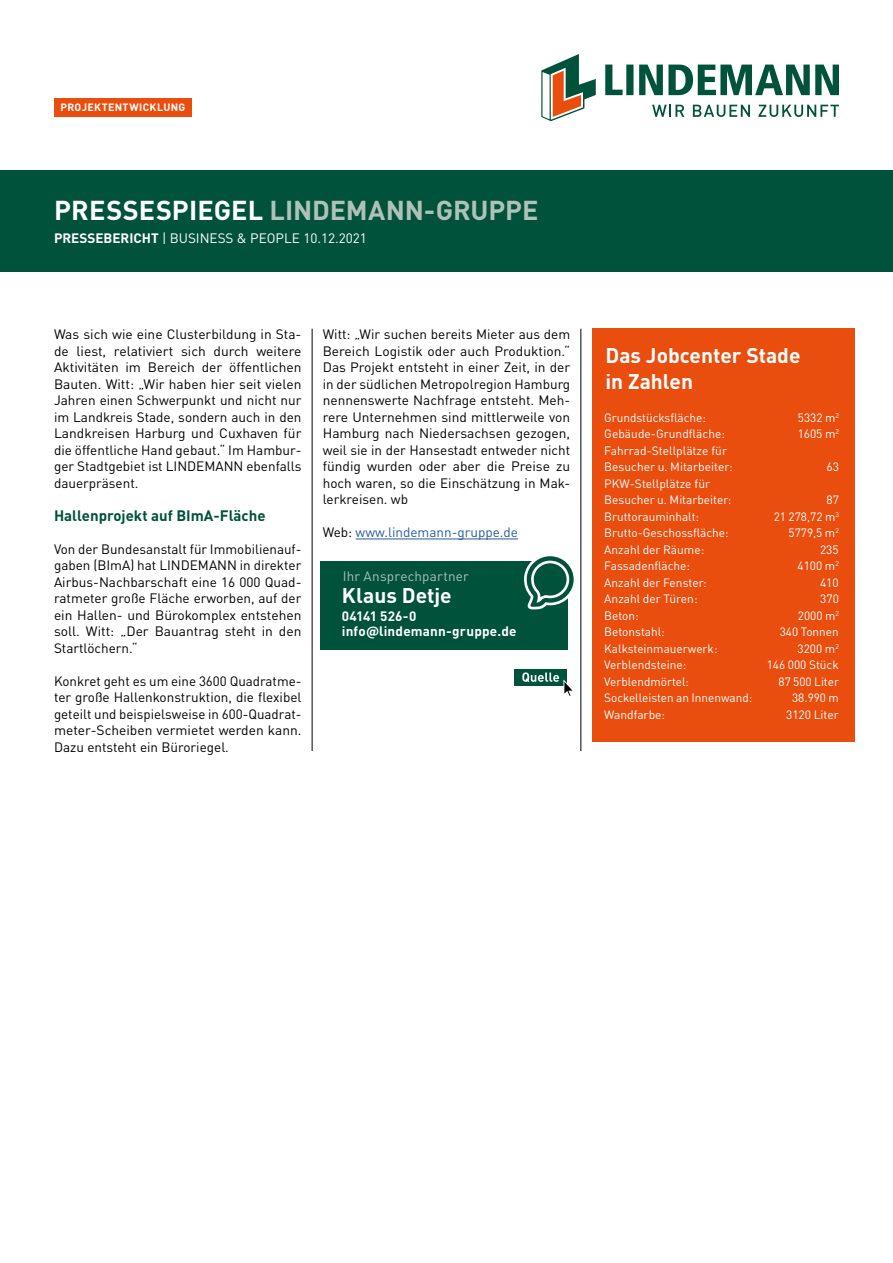
<style>
.page{position:relative;width:893px;height:1263px;background:#fff}
.page>*{position:absolute;margin:0;border:0;box-sizing:border-box;transform-origin:0 0}
.t1{font:700 27px "DINOT";color:#afc1b8}
.t2{font:700 21px/25.2px "DINOT";color:#fff}
.t3{font:700 15px "DINOT";color:#00523b}
.t4{font:13.5px/16.5px "DINOT";color:#000;text-align:justify}
.t5{font:13.5px "DINOT";color:#fff}
.t6{font:700 13.5px/14.7px "DINOT";letter-spacing:.01em;color:#fff}
.t7{font:13.5px "DINOT";color:#275b9b}
.t8{font:13.5px "DINOT";letter-spacing:.01em;color:#afc1b8}
.t9{font:12px/16.5px "DINOT";color:#fff}
.t10{font:700 10.5px "DINOT";letter-spacing:.035em;color:#fff}
.s1{color:#fff}
.s2{font-weight:700}
.s3{color:#000}
</style>
<div class="page">
<div style="left:0;top:171px;width:893px;height:101px;background:#00523b"></div>
<svg style="left:605px;top:65px;width:234px;height:30px"></svg>
<svg style="left:652px;top:105px;width:32px;height:12px"></svg>
<svg style="left:693px;top:105px;width:57px;height:12px"></svg>
<svg style="left:758px;top:105px;width:81px;height:12px"></svg>
<svg style="left:541px;top:54px;width:55px;height:67px"></svg>
<div style="left:592px;top:329px;width:263px;height:413px;background:#e94e0f"></div>
<hr style="left:356px;top:539px;width:162px;height:1px;background:#275b9b">
<hr style="left:312px;top:329px;width:1px;height:637px;background:#000">
<hr style="left:581px;top:329px;width:1px;height:637px;background:#000">
<div style="left:514px;top:669px;width:53px;height:16px;background:#00523b"></div>
<svg style="left:522px;top:672px;width:51px;height:24px"></svg>
<div style="left:320px;top:561px;width:247px;height:89px;background:#00523b"></div>
<svg style="left:524px;top:556px;width:50px;height:55px"></svg>
<div style="left:54px;top:98px;width:138px;height:19px;background:#e94e0f"></div>
<div style="left:243px;top:752px;width:386px;height:230px;background:#fff"></div>
<p class="t10" style="left:60px;top:101px;width:127px">PROJEKTENTWICKLUNG</p>
<h1 class="t1" style="left:54px;top:193px;width:486px"><span class="s1">PRESSESPIEGEL</span> LINDEMANN-GRUPPE</h1>
<p class="t5" style="left:54px;top:229px;width:314px"><span class="s2">PRESSEBERICHT</span> | BUSINESS &amp; PEOPLE 10.12.2021</p>
<p class="t4" style="left:54px;top:326px;width:249px">Was sich wie eine Clusterbildung in Sta&shy;de liest, relativiert sich durch weitere Aktivitäten im Bereich der öffentlichen Bauten. Witt: „Wir haben hier seit vielen Jahren einen Schwerpunkt und nicht nur im Landkreis Stade, sondern auch in den Landkreisen Harburg und Cuxhaven für die öffentliche Hand gebaut.“ Im Hambur&shy;ger Stadtgebiet ist LINDEMANN ebenfalls dauerpräsent.</p>
<p class="t3" style="left:54px;top:505px;width:213px">Hallenprojekt auf BImA-Fläche</p>
<p class="t4" style="left:54px;top:540px;width:249px">Von der Bundesanstalt für Immobilienauf&shy;gaben (BImA) hat LINDEMANN in direkter Airbus-Nachbarschaft eine 16 000 Quad&shy;ratmeter große Fläche erworben, auf der ein Hallen- und Bürokomplex entstehen soll. Witt: „Der Bauantrag steht in den Startlöchern.“</p>
<p class="t4" style="left:54px;top:672px;width:249px">Konkret geht es um eine 3600 Quadratme&shy;ter große Hallenkonstruktion, die flexibel geteilt und beispielsweise in 600-Quadrat&shy;meter-Scheiben vermietet werden kann.<br>Dazu entsteht ein Büroriegel.</p>
<p class="t4" style="left:323px;top:326px;width:249px">Witt: „Wir suchen bereits Mieter aus dem Bereich Logistik oder auch Produktion.“ Das Projekt entsteht in einer Zeit, in der in der südlichen Metropolregion Hamburg nennenswerte Nachfrage entsteht. Meh&shy;rere Unternehmen sind mittlerweile von Hamburg nach Niedersachsen gezogen, weil sie in der Hansestadt entweder nicht fündig wurden oder aber die Preise zu hoch waren, so die Einschätzung in Mak&shy;lerkreisen. wb</p>
<p class="t7" style="left:323px;top:524px;width:197px"><span class="s3">Web:</span> www.lindemann-gruppe.de</p>
<p class="t8" style="left:343px;top:567px;width:127px">Ihr Ansprechpartner</p>
<h2 class="t2" style="left:342px;top:582px;width:111px">Klaus Detje</h2>
<p class="t6" style="left:342px;top:608px;width:176px">04141 526-0 info@lindemann-gruppe.de</p>
<h2 class="t2" style="left:605px;top:342px;width:197px">Das Jobcenter Stade in Zahlen</h2>
<p class="t9" style="left:604px;top:409px;width:103px">Grundstücksfläche:</p>
<p class="t9" style="left:798px;top:409px;width:43px">5332 m<sup>2</sup></p>
<p class="t9" style="left:604px;top:425px;width:122px">Gebäude-Grundfläche:</p>
<p class="t9" style="left:798px;top:425px;width:43px">1605 m<sup>2</sup></p>
<p class="t9" style="left:604px;top:442px;width:130px">Fahrrad-Stellplätze für<br>Besucher u. Mitarbeiter:</p>
<p class="t9" style="left:827px;top:458px;width:14px">63</p>
<p class="t9" style="left:604px;top:475px;width:129px">PKW-Stellplätze für<br>Besucher u. Mitarbeiter:</p>
<p class="t9" style="left:826px;top:491px;width:14px">87</p>
<p class="t9" style="left:604px;top:508px;width:96px">Bruttorauminhalt:</p>
<p class="t9" style="left:774px;top:508px;width:67px">21 278,72 m<sup>3</sup></p>
<p class="t9" style="left:604px;top:524px;width:126px">Brutto-Geschossfläche:</p>
<p class="t9" style="left:788px;top:524px;width:52px">5779,5 m<sup>2</sup></p>
<p class="t9" style="left:604px;top:541px;width:101px">Anzahl der Räume:</p>
<p class="t9" style="left:820px;top:541px;width:20px">235</p>
<p class="t9" style="left:604px;top:557px;width:87px">Fassadenfläche:</p>
<p class="t9" style="left:798px;top:557px;width:43px">4100 m<sup>2</sup></p>
<p class="t9" style="left:604px;top:574px;width:104px">Anzahl der Fenster:</p>
<p class="t9" style="left:820px;top:574px;width:20px">410</p>
<p class="t9" style="left:604px;top:590px;width:95px">Anzahl der Türen:</p>
<p class="t9" style="left:820px;top:590px;width:20px">370</p>
<p class="t9" style="left:604px;top:607px;width:36px">Beton:</p>
<p class="t9" style="left:798px;top:607px;width:43px">2000 m<sup>2</sup></p>
<p class="t9" style="left:604px;top:623px;width:62px">Betonstahl:</p>
<p class="t9" style="left:780px;top:623px;width:61px">340 Tonnen</p>
<p class="t9" style="left:604px;top:640px;width:115px">Kalksteinmauerwerk:</p>
<p class="t9" style="left:798px;top:640px;width:43px">3200 m<sup>2</sup></p>
<p class="t9" style="left:604px;top:656px;width:84px">Verblendsteine:</p>
<p class="t9" style="left:767px;top:656px;width:74px">146 000 Stück</p>
<p class="t9" style="left:604px;top:673px;width:86px">Verblendmörtel:</p>
<p class="t9" style="left:778px;top:673px;width:62px">87 500 Liter</p>
<p class="t9" style="left:604px;top:689px;width:150px">Sockelleisten an Innenwand:</p>
<p class="t9" style="left:792px;top:689px;width:48px">38.990 m</p>
<p class="t9" style="left:604px;top:706px;width:62px">Wandfarbe:</p>
<p class="t9" style="left:786px;top:706px;width:54px">3120 Liter</p>
</div>
